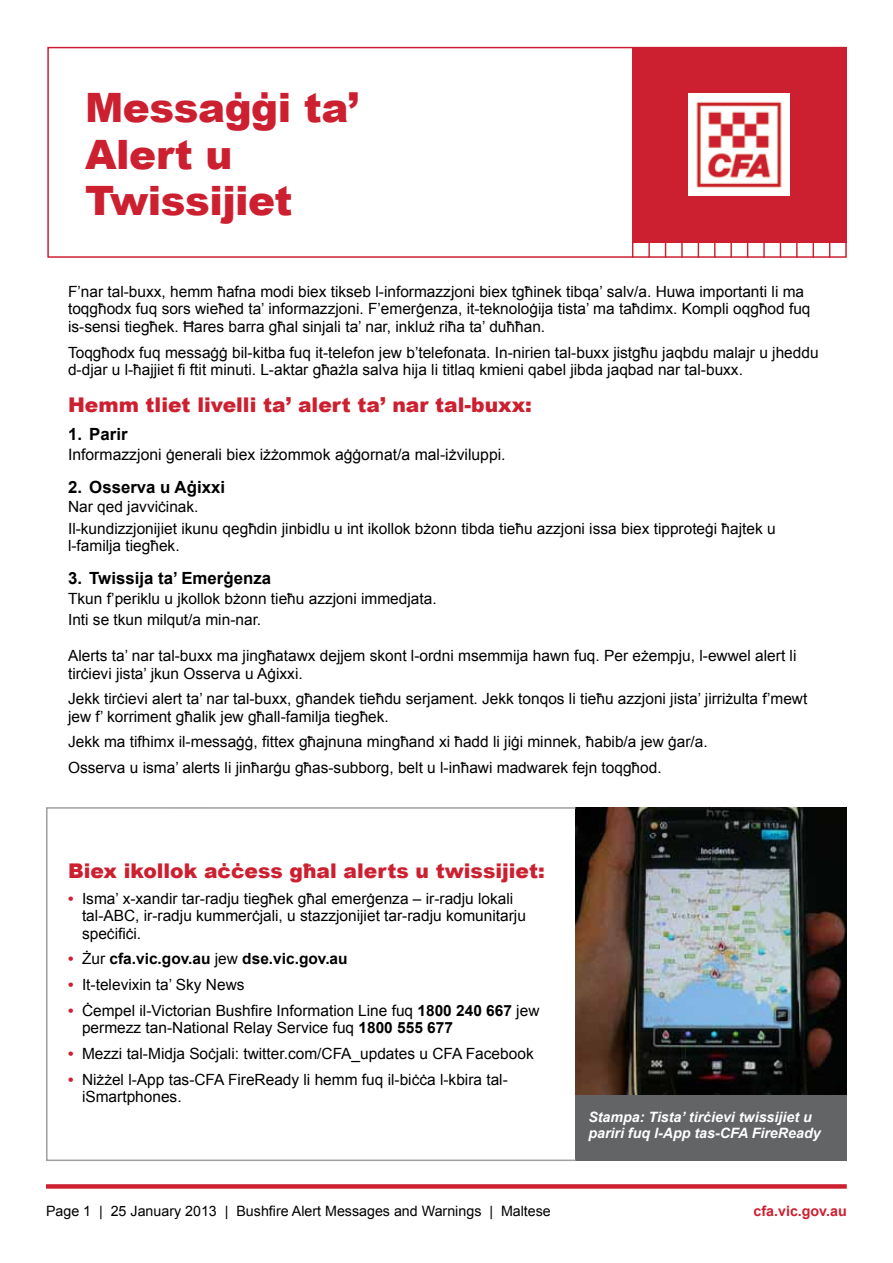
<style>
.page{position:relative;width:893px;height:1263px;background:#fff}
.page>*{position:absolute;margin:0;border:0;box-sizing:border-box;transform-origin:0 0}
.t1{font:900 40.5px/46.5px "Arial";letter-spacing:-.01em;color:#cc2030}
.t2{font:900 20.25px "Arial";color:#cc2030}
.t3{font:700 16.8px "Arial";color:#000}
.t4{font:15.75px "Arial";color:#000}
.t5{font:15.45px/17.2px "Arial";color:#000}
.t6{font:700 15.45px "Arial";color:#000}
.t7{font:700 15.45px "Arial";color:#cc2030}
.t8{font:italic 700 14.25px/15.8px "Arial";color:#fff}
.t9{font:14.25px "Arial";color:#000}
.t10{font:700 14.25px "Arial";color:#cc2030}
.s1{font-weight:400}
.s2{font-weight:700}
</style>
<div class="page">
<div style="left:47px;top:47px;width:800px;height:211px;border:2px solid #cc2030"></div>
<div style="left:632px;top:47px;width:214px;height:195px;background:#cc2030"></div>
<img style="left:688px;top:94px;width:102px;height:101px">
<svg style="left:632px;top:242px;width:1px;height:16px"></svg>
<svg style="left:648px;top:242px;width:2px;height:16px"></svg>
<svg style="left:665px;top:242px;width:1px;height:16px"></svg>
<svg style="left:681px;top:242px;width:2px;height:16px"></svg>
<svg style="left:698px;top:242px;width:1px;height:16px"></svg>
<svg style="left:714px;top:242px;width:1px;height:16px"></svg>
<svg style="left:730px;top:242px;width:2px;height:16px"></svg>
<svg style="left:747px;top:242px;width:1px;height:16px"></svg>
<svg style="left:763px;top:242px;width:2px;height:16px"></svg>
<svg style="left:780px;top:242px;width:1px;height:16px"></svg>
<svg style="left:796px;top:242px;width:2px;height:16px"></svg>
<svg style="left:813px;top:242px;width:1px;height:16px"></svg>
<svg style="left:829px;top:242px;width:1px;height:16px"></svg>
<div style="left:576px;top:1091px;width:271px;height:70px;background:#636466"></div>
<img style="left:576px;top:807px;width:271px;height:287px">
<div style="left:46px;top:1184px;width:801px;height:5px;background:#cc2030"></div>
<div style="left:46px;top:807px;width:530px;height:354px;border:2px solid #9d9fa2"></div>
<h1 class="t1" style="left:85px;top:83px;width:276px">Messaġġi ta‘<br>Alert u<br>Twissijiet</h1>
<p class="t5" style="left:68px;top:283px;width:744px">F’nar tal-buxx, hemm ħafna modi biex tikseb -l informazzjoni biex tgħinek tibqa’ salv .a/ Huwa importanti li ma toqgħodx fuq sors wieħed ta’ informazzjoni F. ’emerġenza -i t, teknoloġija tista’ ma taħdimx. Kompli oqgħod fuq is-sensi tiegħek. Ħares barra għal sinjali ta’ nar, inkluż riħa ta’ duħħan.</p>
<p class="t5" style="left:68px;top:344px;width:752px">Toqgħodx fuq messaġġ bil-kitba fuq -i t telefon jew ’b telefonata In. -nirien tal-buxx jistgħu jaqbdu malajr u jheddu -d djar -lu ħajjiet fi ftit minuti -L. aktar għażla salva hija li titlaq kmieni qabel jibda jaqbad nar tal-buxx.</p>
<h2 class="t2" style="left:68px;top:390px;width:465px">Hemm tliet livelli ta’ alert ta’ nar tal-buxx:</h2>
<p class="t3" style="left:68px;top:423px;width:61px">1. Parir</p>
<p class="t4" style="left:68px;top:444px;width:439px">Informazzjoni ġenerali biex iżżommok aġġornat a/ mal-iżviluppi.</p>
<p class="t3" style="left:68px;top:475px;width:158px">2. Osserva u Aġixxi</p>
<p class="t5" style="left:68px;top:496px;width:709px;line-height:21.5px">Nar qed javviċinak.<br>-I l kundizzjonijiet ikunu qegħdin jinbidlu u int ikollok bżonn tibda tieħu azzjoni issa biex tipproteġi ħajtek u</p>
<p class="t5" style="left:68px;top:537px;width:113px">-l familja tiegħek.</p>
<p class="t3" style="left:68px;top:566px;width:205px">3. Twissija ta’ Emerġenza</p>
<p class="t5" style="left:68px;top:587px;width:370px;line-height:21.5px">Tkun ’f periklu u jkollok bżonn tieħu azzjoni immedjata.<br>Inti se tkun milqut a/ min-nar.</p>
<p class="t5" style="left:68px;top:647px;width:730px">Alerts ta’ nar tal-buxx ma jingħatawx dejjem skont -l ordni msemmija hawn fuq. Per eżempju -l, ewwel alert li tirċievi jista’ jkun Osserva u Aġixxi.</p>
<p class="t5" style="left:68px;top:690px;width:741px">Jekk tirċievi alert ta’ nar tal-buxx, għandek tieħdu serjament. Jekk tonqos li tieħu azzjoni jista’ jirriżulta ’f mewt jew ’ f korriment għalik jew għall-familja tiegħek.</p>
<p class="t5" style="left:68px;top:729px;width:641px;line-height:25.8px">Jekk ma tifhimx -i l messaġġ, fittex għajnuna mingħand xi ħadd li jiġi minnek, ħabib a/ jew ġar .a/<br>Osserva u isma’ alerts li jinħarġu għas-subborg, belt -lu inħawi madwarek fejn toqgħod.</p>
<h2 class="t2" style="left:68px;top:856px;width:478px">Biex ikollok aċċess għal alerts u twissijiet:</h2>
<p class="t5" style="left:82px;top:890px;width:433px">Isma -x’ xandir tar-radju tiegħek għal emerġenza – -i r radju lokali</p>
<p class="t7" style="left:68px;top:888px;width:7px">•</p>
<p class="t7" style="left:68px;top:948px;width:7px">•</p>
<p class="t7" style="left:68px;top:974px;width:7px">•</p>
<p class="t7" style="left:68px;top:1000px;width:7px">•</p>
<p class="t7" style="left:68px;top:1043px;width:7px">•</p>
<p class="t7" style="left:68px;top:1068px;width:7px">•</p>
<p class="t5" style="left:82px;top:907px;width:445px">tal-ABC -i r, radju kummerċjali u, stazzjonijiet tar-radju komunitarju speċifiċi.</p>
<p class="t6" style="left:82px;top:948px;width:267px"><span class="s1">Żur</span> cfa.vic.gov.au <span class="s1">jew</span> dse.vic.gov.au</p>
<p class="t5" style="left:82px;top:976px;width:164px">-I t televixin ta’ Sky News</p>
<p class="t5" style="left:82px;top:1002px;width:459px">Ċempel -i l Victorian Bushfire Information Line fuq <span class="s2">1800 240 667</span> jew</p>
<p class="t5" style="left:82px;top:1015px;width:453px;line-height:25.8px">permezz tan-National Relay Service fuq <span class="s2">1800 555 677<br></span>Mezzi tal-Midja Soċjali: twitter.com/CFA_updates u CFA Facebook</p>
<p class="t5" style="left:82px;top:1071px;width:427px">Niżżel -l App tas-CFA FireReady li hemm fuq -i l biċċa -l kbira tal-</p>
<p class="t5" style="left:82px;top:1088px;width:101px">iSmartphones.</p>
<p class="t9" style="left:46px;top:1202px;width:47px">Page 1</p>
<p class="t9" style="left:99px;top:1202px;width:5px">|</p>
<p class="t9" style="left:111px;top:1202px;width:108px">25 January 2013</p>
<p class="t9" style="left:225px;top:1202px;width:5px">|</p>
<p class="t9" style="left:236px;top:1202px;width:246px">Bushfire Alert Messages and Warnings</p>
<p class="t9" style="left:489px;top:1202px;width:5px">|</p>
<p class="t9" style="left:501px;top:1202px;width:51px">Maltese</p>
<p class="t8" style="left:588px;top:1110px;width:234px">Stampa: Tista’ tirċievi twissijiet u pariri fuq -l App tas-CFA FireReady</p>
<p class="t10" style="left:754px;top:1201px;width:95px">cfa.vic.gov.au</p>
</div>
